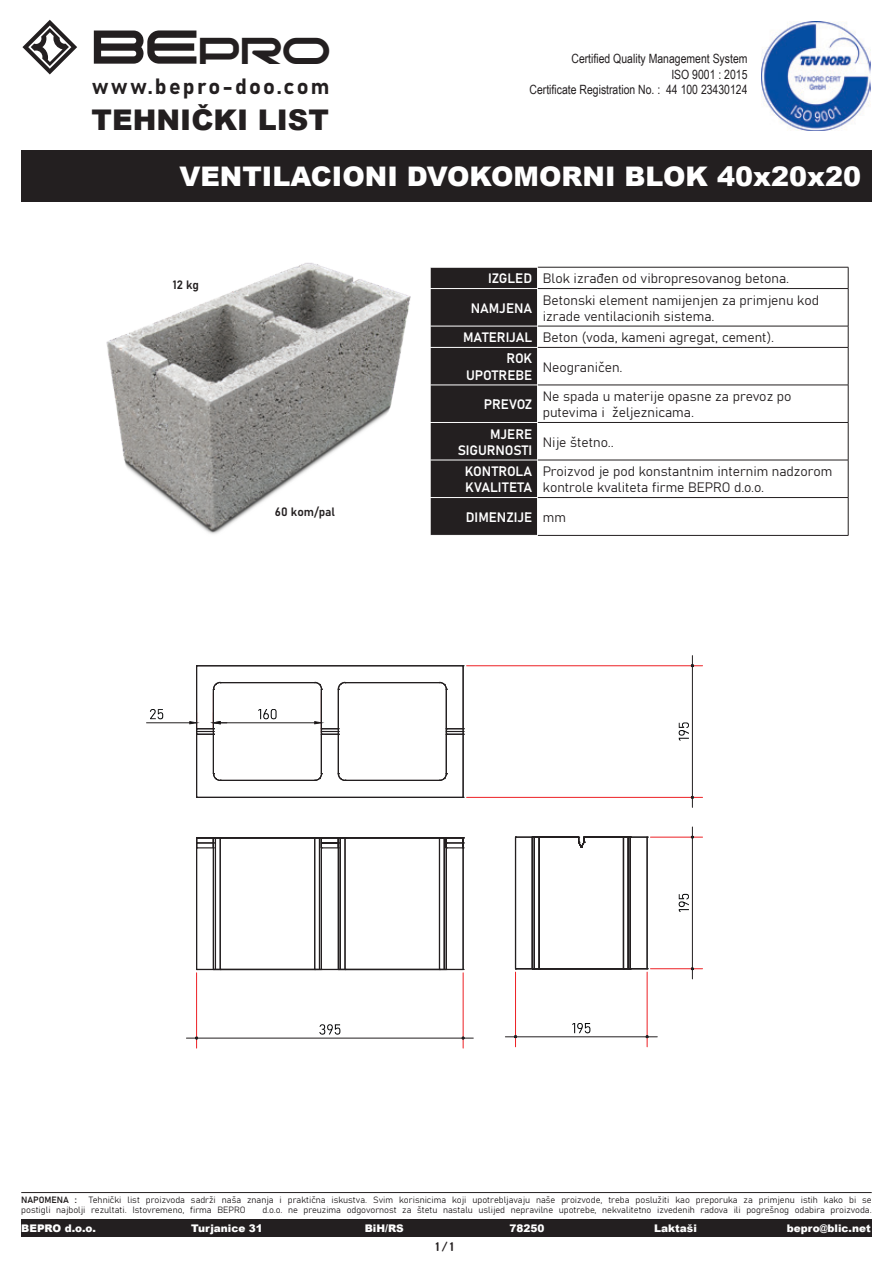
<style>
.page{position:relative;width:893px;height:1263px;background:#fff}
.page>*{position:absolute;margin:0;border:0;box-sizing:border-box;transform-origin:0 0}
.t1{font:47.85px "moonhouse";color:#231f20}
.t2{font:900 28.5px "Arial";color:#231f20}
.t3{font:900 27px "Arial";color:#fff}
.t4{font:21.9px "Bahnschrift";letter-spacing:.1em;color:#231f20}
.t5{font:13.5px/16.2px "Bahnschrift";color:#231f20}
.t6{font:13.5px/16.2px "Bahnschrift";color:#fff}
.t7{font:12.75px/15.3px "Arial Narrow";color:#231f20;text-align:right}
.t8{font:12px "Bahnschrift";color:#231f20}
.t9{font:200 12px "Dosis";color:#231f20}
.t10{font:900 10.5px "Arial";color:#fff}
.t11{font:9px/10.8px "Bahnschrift";color:#231f20}
.s1{font-size:60.45px}
.s2{color:#231f20}
</style>
<div class="page">
<img style="left:761px;top:21px;width:110px;height:110px">
<svg style="left:22px;top:20px;width:55px;height:54px"></svg>
<div style="left:21px;top:1220px;width:851px;height:17px;background:#231f20"></div>
<hr style="left:21px;top:1192px;width:851px;height:1px;background:#231f20">
<div style="left:21px;top:150px;width:851px;height:51px;background:#231f20"></div>
<hr style="left:538px;top:267px;width:310px;height:1px;background:#231f20">
<svg style="left:848px;top:267px;width:1px;height:21px"></svg>
<hr style="left:538px;top:288px;width:310px;height:1px;background:#231f20">
<hr style="left:848px;top:289px;width:1px;height:37px;background:#231f20">
<hr style="left:538px;top:326px;width:310px;height:1px;background:#231f20">
<svg style="left:848px;top:326px;width:1px;height:21px"></svg>
<hr style="left:538px;top:347px;width:310px;height:1px;background:#231f20">
<hr style="left:848px;top:348px;width:1px;height:37px;background:#231f20">
<hr style="left:538px;top:385px;width:310px;height:1px;background:#231f20">
<hr style="left:848px;top:385px;width:1px;height:37px;background:#231f20">
<hr style="left:538px;top:422px;width:310px;height:1px;background:#231f20">
<hr style="left:848px;top:423px;width:1px;height:37px;background:#231f20">
<hr style="left:538px;top:460px;width:310px;height:1px;background:#231f20">
<hr style="left:848px;top:460px;width:1px;height:37px;background:#231f20">
<hr style="left:538px;top:497px;width:310px;height:1px;background:#231f20">
<hr style="left:848px;top:498px;width:1px;height:37px;background:#231f20">
<hr style="left:538px;top:535px;width:310px;height:1px;background:#231f20">
<div style="left:430px;top:267px;width:108px;height:268px;background:#231f20"></div>
<hr style="left:430px;top:347px;width:108px;height:1px;background:#fff">
<hr style="left:430px;top:348px;width:1px;height:37px;background:#fff">
<hr style="left:537px;top:348px;width:1px;height:37px;background:#fff">
<hr style="left:430px;top:385px;width:108px;height:1px;background:#fff">
<hr style="left:430px;top:385px;width:1px;height:37px;background:#fff">
<hr style="left:537px;top:385px;width:1px;height:37px;background:#fff">
<hr style="left:430px;top:422px;width:108px;height:1px;background:#fff">
<hr style="left:430px;top:423px;width:1px;height:37px;background:#fff">
<hr style="left:537px;top:423px;width:1px;height:37px;background:#fff">
<hr style="left:430px;top:460px;width:108px;height:1px;background:#fff">
<hr style="left:430px;top:460px;width:1px;height:37px;background:#fff">
<hr style="left:537px;top:460px;width:1px;height:37px;background:#fff">
<hr style="left:430px;top:497px;width:108px;height:1px;background:#fff">
<hr style="left:430px;top:498px;width:1px;height:37px;background:#fff">
<hr style="left:537px;top:498px;width:1px;height:37px;background:#fff">
<img style="left:106px;top:263px;width:305px;height:271px">
<svg style="left:146px;top:655px;width:557px;height:394px"></svg>
<h1 class="t1" style="left:94px;top:30px;width:238px"><span class="s1">BE</span>PRO</h1>
<h3 class="t4" style="left:92px;top:69px;width:239px">www.bepro-doo.com</h3>
<h2 class="t2" style="left:92px;top:99px;width:239px">TEHNIČKI LIST</h2>
<h3 class="t7" style="left:530px;top:51px;width:219px">Certified Quality Management System<br>ISO 9001 : 2015<br>Certificate Registration No. : 44 100 23430124</h3>
<p class="t3" style="left:179px;top:157px;width:694px">VENTILACIONI DVOKOMORNI BLOK 40x20x20<span class="s2">I</span></p>
<p class="t8" style="left:173px;top:276px;width:28px">12 kg</p>
<p class="t8" style="left:275px;top:502px;width:62px">60 kom/pal</p>
<p class="t6" style="left:488px;top:269px;width:46px">IZGLED</p>
<p class="t5" style="left:543px;top:269px;width:248px">Blok izrađen od vibropresovanog betona.</p>
<p class="t6" style="left:471px;top:299px;width:63px">NAMJENA</p>
<p class="t5" style="left:543px;top:291px;width:278px">Betonski element namijenjen za primjenu kod izrade ventilacionih sistema.</p>
<p class="t6" style="left:463px;top:328px;width:71px">MATERIJAL</p>
<p class="t5" style="left:543px;top:328px;width:233px">Beton (voda, kameni agregat, cement).</p>
<p class="t6" style="left:506px;top:350px;width:27px">ROK</p>
<p class="t6" style="left:466px;top:366px;width:68px">UPOTREBE</p>
<p class="t5" style="left:543px;top:358px;width:81px">Neograničen.</p>
<p class="t6" style="left:484px;top:395px;width:50px">PREVOZ</p>
<p class="t6" style="left:490px;top:425px;width:44px">MJERE</p>
<p class="t6" style="left:458px;top:441px;width:76px">SIGURNOSTI</p>
<p class="t5" style="left:543px;top:387px;width:250px">Ne spada u materije opasne za prevoz po</p>
<p class="t5" style="left:543px;top:403px;width:153px">putevima i željeznicama.</p>
<p class="t5" style="left:543px;top:433px;width:73px">Nije štetno..</p>
<p class="t6" style="left:465px;top:462px;width:69px">KONTROLA<br>KVALITETA</p>
<p class="t5" style="left:543px;top:462px;width:291px">Proizvod je pod konstantnim internim nadzorom kontrole kvaliteta firme BEPRO d.o.o.</p>
<p class="t6" style="left:466px;top:508px;width:68px">DIMENZIJE</p>
<p class="t5" style="left:543px;top:508px;width:25px">mm</p>
<p class="t11" style="left:21px;top:1193px;width:852px;text-indent:68px">Tehnički list proizvoda sadrži naša znanja i praktična iskustva. Svim korisnicima koji upotrebljavaju naše proizvode, treba poslužiti kao preporuka za primjenu istih kako bi se postigli najbolji rezultati. Istovremeno, firma BEPRO</p>
<p class="t11" style="left:21px;top:1193px;width:57px">NAPOMENA :</p>
<p class="t11" style="left:262px;top:1204px;width:611px">d.o.o. ne preuzima odgovornost za štetu nastalu uslijed nepravilne upotrebe, nekvalitetno izvedenih radova ili pogrešnog odabira proizvoda.</p>
<h3 class="t9" style="left:436px;top:1239px;width:19px">1 / 1</h3>
<p class="t10" style="left:21px;top:1220px;width:76px">BEPRO d.o.o.</p>
<p class="t10" style="left:191px;top:1220px;width:73px">Turjanice 31</p>
<p class="t10" style="left:365px;top:1220px;width:41px">BiH/RS</p>
<p class="t10" style="left:509px;top:1220px;width:37px">78250</p>
<p class="t10" style="left:654px;top:1220px;width:44px">Laktaši</p>
<p class="t10" style="left:787px;top:1220px;width:85px">bepro@blic.net</p>
</div>
